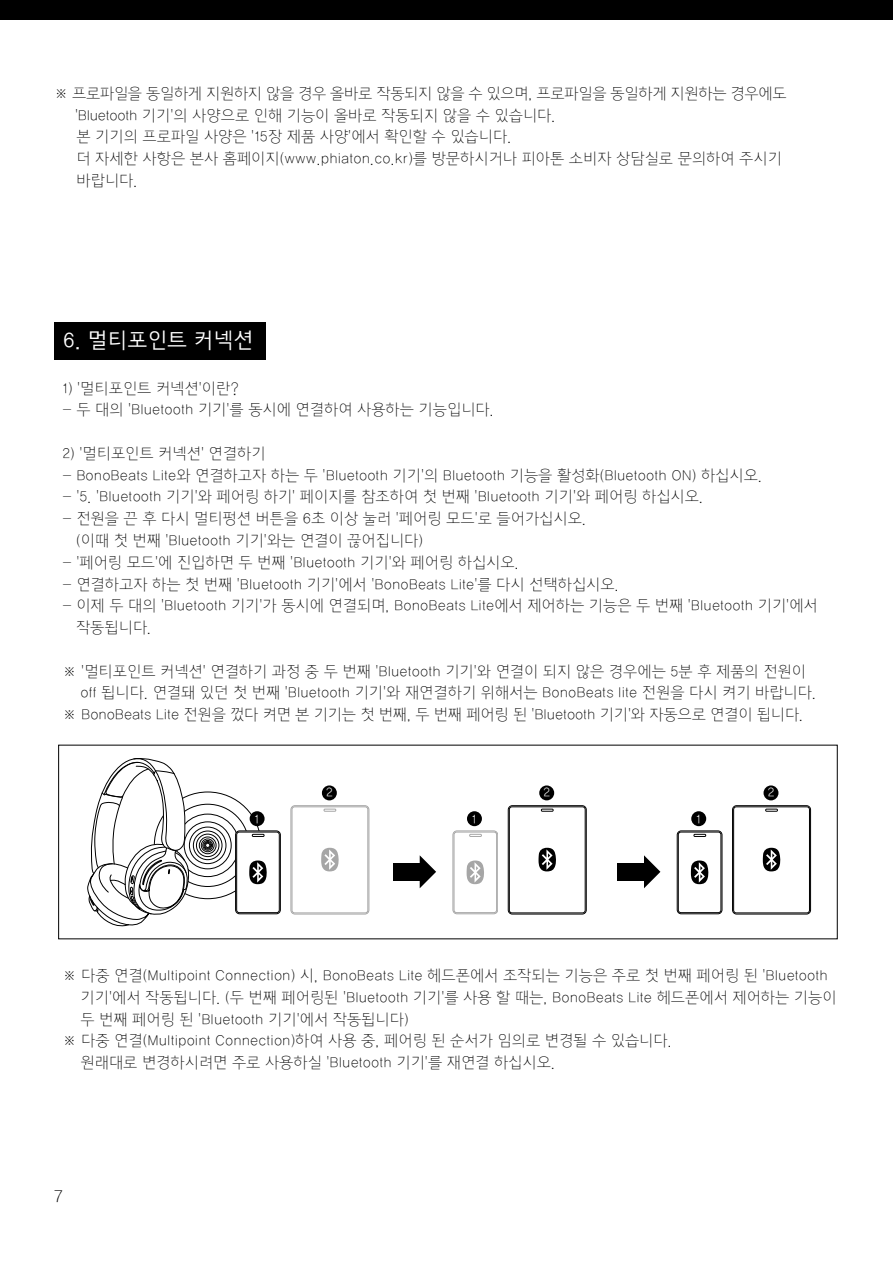
<style>
.page{position:relative;width:893px;height:1263px;background:#fff}
.page>*{position:absolute;margin:0;border:0;box-sizing:border-box;transform-origin:0 0}
.t1{font:21px "Cresyn E Goth 30";color:#fff}
.t2{font:18px "Cresyn E Goth 10";color:#000}
.t3{font:15px/21.8px "Cresyn E Goth 10";color:#000}
.t4{font:12.9px "Cresyn E Goth 20";color:#fff}
</style>
<div class="page">
<div style="left:0;top:0;width:893px;height:19px;background:#000"></div>
<div style="left:54px;top:322px;width:211px;height:38px;background:#000"></div>
<div style="left:204px;top:842px;width:7px;height:6px;border:1px solid #000;border-radius:50%"></div>
<div style="left:204px;top:841px;width:8px;height:8px;border:1px solid #000;border-radius:50%"></div>
<div style="left:203px;top:840px;width:10px;height:10px;border:1px solid #000;border-radius:50%"></div>
<div style="left:201px;top:839px;width:13px;height:13px;border:1px solid #000;border-radius:50%"></div>
<div style="left:199px;top:837px;width:17px;height:17px;border:1px solid #000;border-radius:50%"></div>
<div style="left:196px;top:834px;width:23px;height:23px;border:1px solid #000;border-radius:50%"></div>
<div style="left:193px;top:831px;width:29px;height:29px;border:1px solid #000;border-radius:50%"></div>
<div style="left:189px;top:827px;width:37px;height:37px;border:1px solid #000;border-radius:50%"></div>
<div style="left:184px;top:822px;width:47px;height:47px;border:1px solid #000;border-radius:50%"></div>
<svg style="left:87px;top:758px;width:103px;height:168px"></svg>
<div style="left:235px;top:831px;width:46px;height:83px;border:1px solid #000;border-radius:4px"></div>
<div style="left:236px;top:832px;width:43px;height:81px;border:1px solid #000;border-radius:3px"></div>
<svg style="left:252px;top:834px;width:12px;height:3px"></svg>
<svg style="left:249px;top:860px;width:18px;height:24px"></svg>
<div style="left:291px;top:805px;width:78px;height:109px;border:1px solid #000;border-radius:4px"></div>
<div style="left:292px;top:807px;width:76px;height:106px;border:1px solid #000;border-radius:3px"></div>
<svg style="left:324px;top:809px;width:12px;height:2px"></svg>
<svg style="left:321px;top:848px;width:18px;height:23px"></svg>
<div style="left:250px;top:811px;width:15px;height:15px;background:#000;border-radius:50%"></div>
<div style="left:322px;top:785px;width:15px;height:15px;background:#000;border-radius:50%"></div>
<div style="left:453px;top:831px;width:45px;height:83px;border:1px solid #000;border-radius:4px"></div>
<div style="left:454px;top:832px;width:43px;height:81px;border:1px solid #000;border-radius:3px"></div>
<svg style="left:469px;top:834px;width:13px;height:3px"></svg>
<svg style="left:467px;top:860px;width:17px;height:24px"></svg>
<div style="left:508px;top:805px;width:78px;height:109px;border:1px solid #000;border-radius:4px"></div>
<div style="left:509px;top:807px;width:76px;height:106px;border:1px solid #000;border-radius:3px"></div>
<svg style="left:541px;top:809px;width:12px;height:2px"></svg>
<svg style="left:538px;top:848px;width:18px;height:23px"></svg>
<div style="left:467px;top:811px;width:15px;height:15px;background:#000;border-radius:50%"></div>
<div style="left:539px;top:785px;width:15px;height:15px;background:#000;border-radius:50%"></div>
<div style="left:393px;top:863px;width:31px;height:17px;background:#000"></div>
<svg style="left:420px;top:855px;width:16px;height:33px"></svg>
<div style="left:677px;top:831px;width:45px;height:83px;border:1px solid #000;border-radius:4px"></div>
<div style="left:678px;top:832px;width:43px;height:81px;border:1px solid #000;border-radius:3px"></div>
<svg style="left:694px;top:834px;width:12px;height:3px"></svg>
<svg style="left:691px;top:860px;width:18px;height:24px"></svg>
<div style="left:732px;top:805px;width:79px;height:109px;border:1px solid #000;border-radius:4px"></div>
<div style="left:733px;top:807px;width:77px;height:106px;border:1px solid #000;border-radius:3px"></div>
<svg style="left:765px;top:809px;width:13px;height:2px"></svg>
<svg style="left:763px;top:848px;width:18px;height:23px"></svg>
<div style="left:691px;top:811px;width:15px;height:15px;background:#000;border-radius:50%"></div>
<div style="left:763px;top:785px;width:15px;height:15px;background:#000;border-radius:50%"></div>
<div style="left:617px;top:863px;width:31px;height:17px;background:#000"></div>
<svg style="left:644px;top:855px;width:16px;height:33px"></svg>
<p class="t3" style="left:75px;top:83px;width:713px;text-indent:-21px">※ 프로파일을 동일하게 지원하지 않을 경우 올바로 작동되지 않을 수 있으며, 프로파일을 동일하게 지원하는 경우에도 ‘Bluetooth 기기’의 사양으로 인해 기능이 올바로 작동되지 않을 수 있습니다.<br>본 기기의 프로파일 사양은 ‘15장 제품 사양’에서 확인할 수 있습니다.<br>더 자세한 사항은 본사 홈페이지(www.phiaton.co.kr)를 방문하시거나 피아톤 소비자 상담실로 문의하여 주시기 바랍니다.</p>
<h1 class="t1" style="left:63px;top:329px;width:192px">6. 멀티포인트 커넥션</h1>
<p class="t3" style="left:63px;top:378px;width:178px">1) ‘멀티포인트 커넥션’이란?</p>
<p class="t3" style="left:63px;top:400px;width:433px">- 두 대의 ‘Bluetooth 기기’를 동시에 연결하여 사용하는 기능입니다.</p>
<p class="t3" style="left:63px;top:443px;width:205px">2) ‘멀티포인트 커넥션’ 연결하기</p>
<p class="t3" style="left:63px;top:465px;width:701px">- BonoBeats Lite와 연결하고자 하는 두 ‘Bluetooth 기기’의 Bluetooth 기능을 활성화(Bluetooth ON) 하십시오.</p>
<p class="t3" style="left:63px;top:487px;width:642px">- ‘5. ‘Bluetooth 기기’와 페어링 하기’ 페이지를 참조하여 첫 번째 ‘Bluetooth 기기’와 페어링 하십시오.</p>
<p class="t3" style="left:76px;top:509px;width:512px;text-indent:-14px">- 전원을 끈 후 다시 멀티펑션 버튼을 6초 이상 눌러 ‘페어링 모드’로 들어가십시오. (이때 첫 번째 ‘Bluetooth 기기’와는 연결이 끊어집니다)</p>
<p class="t3" style="left:63px;top:552px;width:458px">- ‘페어링 모드’에 진입하면 두 번째 ‘Bluetooth 기기’와 페어링 하십시오.</p>
<p class="t3" style="left:63px;top:574px;width:558px">- 연결하고자 하는 첫 번째 ‘Bluetooth 기기’에서 ‘BonoBeats Lite’를 다시 선택하십시오.</p>
<p class="t3" style="left:76px;top:596px;width:743px;text-indent:-14px">- 이제 두 대의 ‘Bluetooth 기기’가 동시에 연결되며, BonoBeats Lite에서 제어하는 기능은 두 번째 ‘Bluetooth 기기’에서 작동됩니다.</p>
<p class="t3" style="left:63px;top:661px;width:745px">※ ‘멀티포인트 커넥션’ 연결하기 과정 중 두 번째 ‘Bluetooth 기기’와 연결이 되지 않은 경우에는 5분 후 제품의 전원이</p>
<p class="t3" style="left:81px;top:683px;width:737px">off 됩니다. 연결돼 있던 첫 번째 ‘Bluetooth 기기’와 재연결하기 위해서는 BonoBeats lite 전원을 다시 켜기 바랍니다.</p>
<p class="t3" style="left:63px;top:704px;width:742px">※ BonoBeats Lite 전원을 껐다 켜면 본 기기는 첫 번째, 두 번째 페어링 된 ‘Bluetooth 기기’와 자동으로 연결이 됩니다.</p>
<p class="t4" style="left:254px;top:812px;width:6px">1</p>
<p class="t4" style="left:326px;top:786px;width:8px">2</p>
<p class="t4" style="left:472px;top:812px;width:6px">1</p>
<p class="t4" style="left:543px;top:786px;width:8px">2</p>
<p class="t4" style="left:696px;top:812px;width:6px">1</p>
<p class="t4" style="left:768px;top:786px;width:8px">2</p>
<p class="t3" style="left:63px;top:965px;width:767px">※ 다중 연결(Multipoint Connection) 시, BonoBeats Lite 헤드폰에서 조작되는 기능은 주로 첫 번째 페어링 된 ‘Bluetooth</p>
<p class="t3" style="left:81px;top:987px;width:758px">기기’에서 작동됩니다. (두 번째 페어링된 ‘Bluetooth 기기’를 사용 할 때는, BonoBeats Lite 헤드폰에서 제어하는 기능이</p>
<p class="t3" style="left:81px;top:1009px;width:330px">두 번째 페어링 된 ‘Bluetooth 기기’에서 작동됩니다)</p>
<p class="t3" style="left:63px;top:1031px;width:611px">※ 다중 연결(Multipoint Connection)하여 사용 중, 페어링 된 순서가 임의로 변경될 수 있습니다.</p>
<p class="t3" style="left:81px;top:1052px;width:476px">원래대로 변경하시려면 주로 사용하실 ‘Bluetooth 기기’를 재연결 하십시오.</p>
<p class="t2" style="left:54px;top:1187px;width:10px">7</p>
</div>
